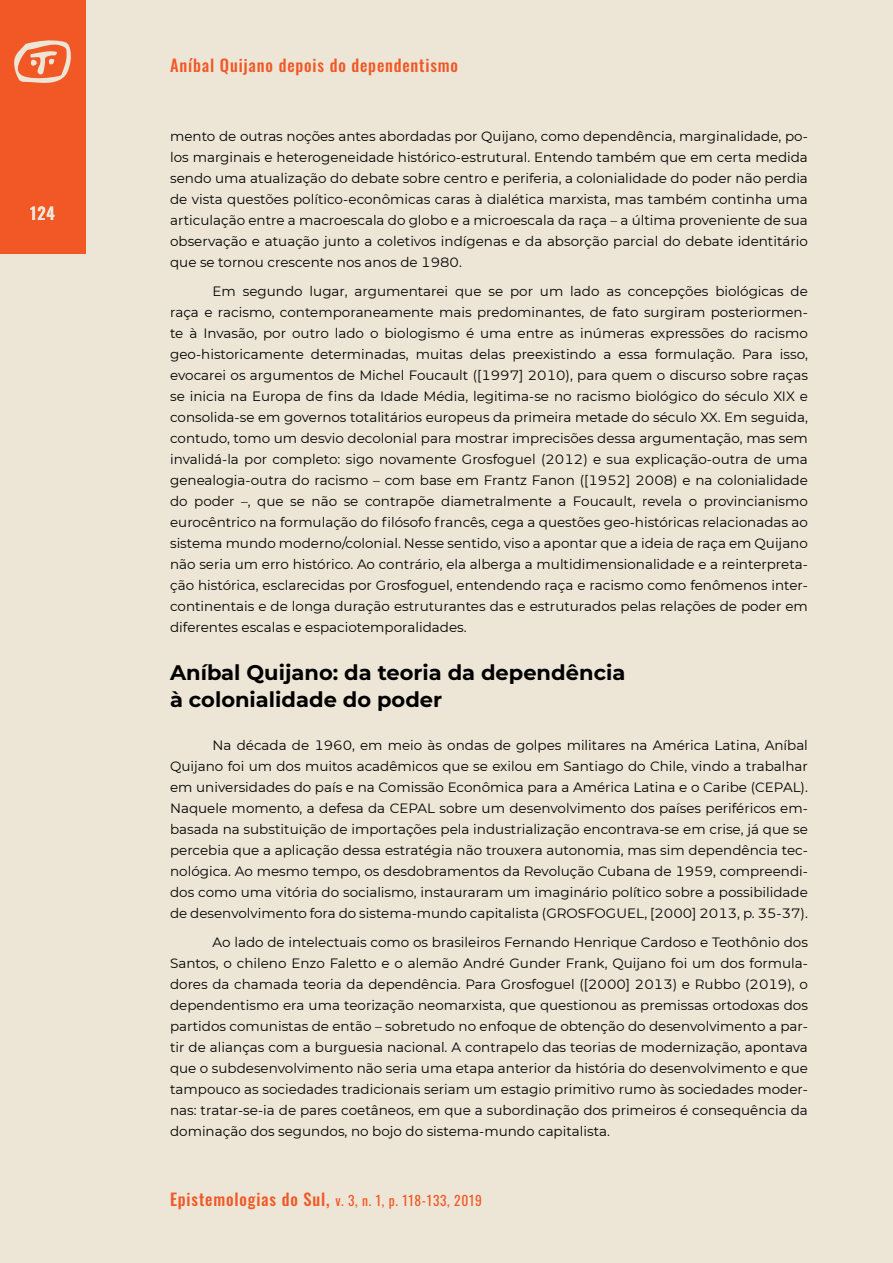
<style>
.page{position:relative;width:893px;height:1263px;background:#ede6d6}
.page>*{position:absolute;margin:0;border:0;box-sizing:border-box;transform-origin:0 0}
.t1{font:700 21px/27px "Montserrat";color:#000}
.t2{font:500 16.5px "Oswald";letter-spacing:.05em;color:#f15826}
.t3{font:500 16.5px "Oswald";color:#fff}
.t4{font:13.5px/21px "Montserrat";color:#000;text-align:justify}
.t5{font:13.5px "Oswald";letter-spacing:.05em;color:#f15826}
.s1{font-weight:500;font-size:16.5px}
</style>
<div class="page">
<div style="left:0;top:0;width:85px;height:253px;background:#f15826"></div>
<svg style="left:14px;top:40px;width:57px;height:43px"></svg>
<p class="t3" style="left:30px;top:199px;width:26px">124</p>
<p class="t2" style="left:170px;top:50px;width:290px">Aníbal Quijano depois do dependentismo</p>
<p class="t4" style="left:170px;top:125px;width:639px">mento de outras noções antes abordadas por Quijano, como dependência, marginalidade, po&shy;los marginais e heterogeneidade histórico-estrutural. Entendo também que em certa medida sendo uma atualização do debate sobre centro e periferia, a colonialidade do poder não perdia de vista questões político-econômicas caras à dialética marxista, mas também continha uma articulação entre a macroescala do globo e a microescala da raça – a última proveniente de sua observação e atuação junto a coletivos indígenas e da absorção parcial do debate identitário que se tornou crescente nos anos de 1980.</p>
<p class="t4" style="left:170px;top:280px;width:639px;text-indent:43px">Em segundo lugar, argumentarei que se por um lado as concepções biológicas de raça e racismo, contemporaneamente mais predominantes, de fato surgiram posteriormen&shy;te à Invasão, por outro lado o biologismo é uma entre as inúmeras expressões do racismo geo-historicamente determinadas, muitas delas preexistindo a essa formulação. Para isso, evocarei os argumentos de Michel Foucault ([1997] 2010), para quem o discurso sobre raças se inicia na Europa de fins da Idade Média, legitima-se no racismo biológico do século XIX e consolida-se em governos totalitários europeus da primeira metade do século XX. Em seguida, contudo, tomo um desvio decolonial para mostrar imprecisões dessa argumentação, mas sem invalidá-la por completo: sigo novamente Grosfoguel (2012) e sua explicação-outra de uma genealogia-outra do racismo – com base em Frantz Fanon ([1952] 2008) e na colonialidade do poder –, que se não se contrapõe diametralmente a Foucault, revela o provincianismo eurocêntrico na formulação do filósofo francês, cega a questões geo-históricas relacionadas ao sistema mundo moderno/colonial. Nesse sentido, viso a apontar que a ideia de raça em Quijano não seria um erro histórico. Ao contrário, ela alberga a multidimensionalidade e a reinterpreta&shy;ção histórica, esclarecidas por Grosfoguel, entendendo raça e racismo como fenômenos inter&shy;continentais e de longa duração estruturantes das e estruturados pelas relações de poder em diferentes escalas e espaciotemporalidades.</p>
<h1 class="t1" style="left:170px;top:658px;width:457px">Aníbal Quijano: da teoria da dependência à colonialidade do poder</h1>
<p class="t4" style="left:170px;top:734px;width:639px;text-indent:43px">Na década de 1960, em meio às ondas de golpes militares na América Latina, Aníbal Quijano foi um dos muitos acadêmicos que se exilou em Santiago do Chile, vindo a trabalhar em universidades do país e na Comissão Econômica para a América Latina e o Caribe (CEPAL).<br>Naquele momento, a defesa da CEPAL sobre um desenvolvimento dos países periféricos em&shy;basada na substituição de importações pela industrialização encontrava-se em crise, já que se percebia que a aplicação dessa estratégia não trouxera autonomia, mas sim dependência tec&shy;nológica. Ao mesmo tempo, os desdobramentos da Revolução Cubana de 1959, compreendi&shy;dos como uma vitória do socialismo, instauraram um imaginário político sobre a possibilidade de desenvolvimento fora do sistema-mundo capitalista (GROSFOGUEL, [2000] 2013, p. 35-37).</p>
<p class="t4" style="left:170px;top:931px;width:639px;text-indent:43px">Ao lado de intelectuais como os brasileiros Fernando Henrique Cardoso e Teothônio dos Santos, o chileno Enzo Faletto e o alemão André Gunder Frank, Quijano foi um dos formula&shy;dores da chamada teoria da dependência. Para Grosfoguel ([2000] 2013) e Rubbo (2019), o dependentismo era uma teorização neomarxista, que questionou as premissas ortodoxas dos partidos comunistas de então – sobretudo no enfoque de obtenção do desenvolvimento a par&shy;tir de alianças com a burguesia nacional. A contrapelo das teorias de modernização, apontava que o subdesenvolvimento não seria uma etapa anterior da história do desenvolvimento e que tampouco as sociedades tradicionais seriam um estagio primitivo rumo às sociedades moder&shy;nas: tratar-se-ia de pares coetâneos, em que a subordinação dos primeiros é consequência da dominação dos segundos, no bojo do sistema-mundo capitalista.</p>
<p class="t5" style="left:170px;top:1188px;width:313px"><span class="s1">Epistemologias do Sul,</span> v. 3, n. 1, p. 118-133, 2019</p>
</div>
